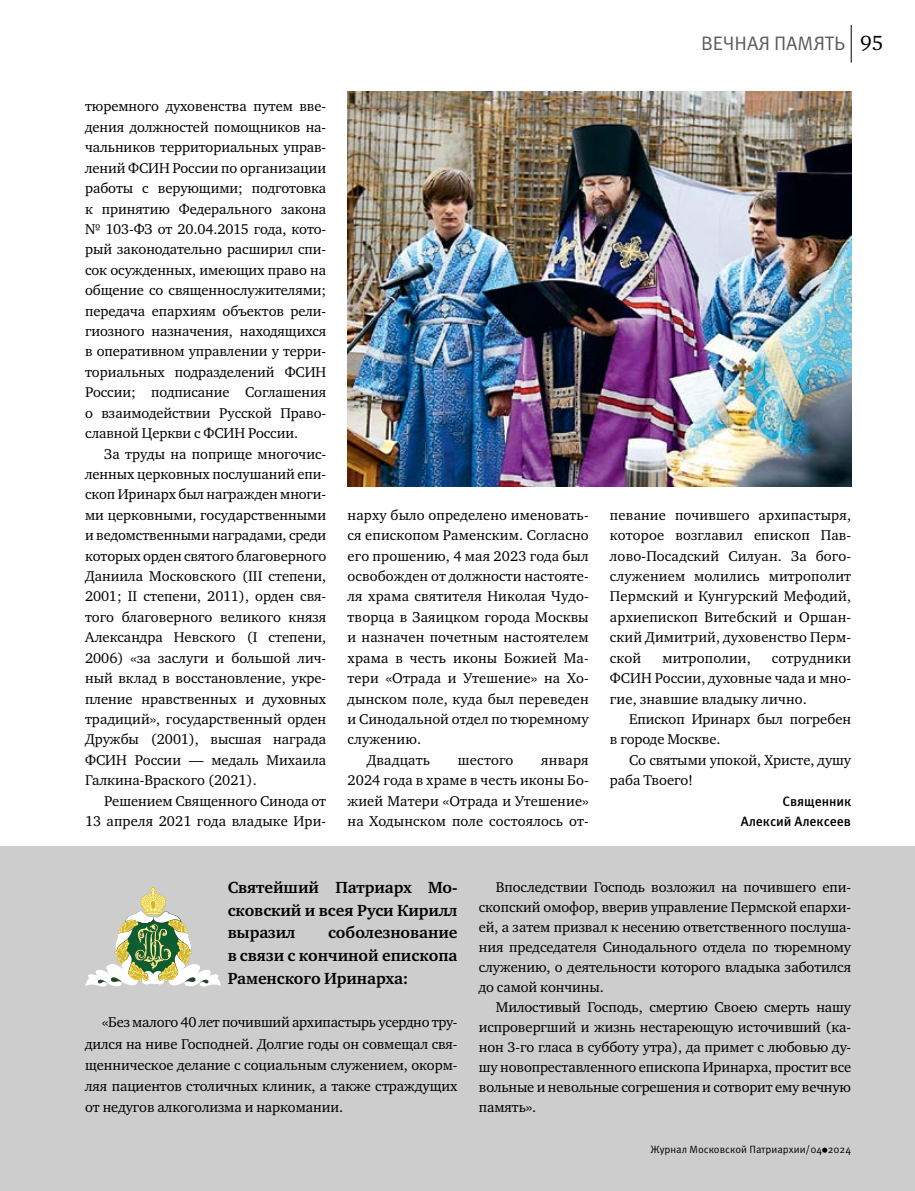
<style>
.page{position:relative;width:915px;height:1191px;background:#fff}
.page>*{position:absolute;margin:0;border:0;box-sizing:border-box;transform-origin:0 0}
.t1{font:19.5px "Meta Pro";letter-spacing:-.005em;color:#58595b}
.t2{font:700 16.5px/22.6px "Charter ITC";letter-spacing:-.005em;color:#000;text-align:justify}
.t3{font:14.55px/20.4px "Charter ITC";letter-spacing:.01em;color:#000;text-align:justify}
.t4{font:500 13.5px/20.4px "Meta Pro";letter-spacing:-.005em;color:#000;text-align:right}
.t5{font:10.5px "Meta Pro";color:#000}
.s1{font-family:"Charter ITC";font-size:21px;color:#000}
</style>
<div class="page">
<hr style="left:850px;top:25px;width:1px;height:38px;background:#000">
<img style="left:347px;top:91px;width:503px;height:396px">
<div style="left:0;top:846px;width:914px;height:345px;background:#cdcdcd"></div>
<svg style="left:85px;top:887px;width:136px;height:100px"></svg>
<h1 class="t1" style="left:701px;top:31px;width:184px">ВЕЧНАЯ ПАМЯТЬ <span class="s1">95</span></h1>
<p class="t3" style="left:85px;top:96px;width:242px">тюремного духовенства путем вве&shy;дения должностей помощников на&shy;чальников территориальных управ&shy;лений ФСИН России по организации работы с верующими; подготовка к принятию Федерального закона № 103-ФЗ от 20.04.2015 года, кото&shy;рый законодательно расширил спи&shy;сок осужденных, имеющих право на общение со священнослужителями; передача епархиям объектов рели&shy;гиозного назначения, находящихся в оперативном управлении у терри&shy;ториальных подразделений ФСИН России; подписание Соглашения о взаимодействии Русской Право&shy;славной Церкви с ФСИН России.</p>
<p class="t3" style="left:85px;top:443px;width:243px;text-indent:19px">За труды на поприще многочис&shy;ленных церковных послушаний епи&shy;скоп Иринарх был награжден многи&shy;ми церковными, государственными и ведомственными наградами, среди которых орден святого благоверного Даниила Московского (III степени, 2001; II степени, 2011), орден свя&shy;того благоверного великого князя Александра Невского (I степени, 2006) «за заслуги и большой лич&shy;ный вклад в восстановление, укре&shy;пление нравственных и духовных традиций», государственный орден Дружбы (2001), высшая награда ФСИН России — медаль Михаила Галкина-Враского (2021).</p>
<p class="t3" style="left:85px;top:790px;width:242px;text-align:right">Решением Священного Синода от<br>13 апреля 2021 года владыке Ири-</p>
<p class="t3" style="left:347px;top:504px;width:242px">нарху было определено именовать-</p>
<p class="t3" style="left:347px;top:525px;width:242px">ся епископом Раменским. Согласно</p>
<p class="t3" style="left:347px;top:545px;width:242px">его прошению, 4 мая 2023 года был</p>
<p class="t3" style="left:347px;top:566px;width:242px">освобожден от должности настояте-</p>
<p class="t3" style="left:347px;top:586px;width:242px">ля храма святителя Николая Чудо-</p>
<p class="t3" style="left:347px;top:606px;width:242px">творца в Заяицком города Москвы</p>
<p class="t3" style="left:347px;top:627px;width:242px">и назначен почетным настоятелем</p>
<p class="t3" style="left:347px;top:647px;width:242px">храма в честь иконы Божией Ма-</p>
<p class="t3" style="left:347px;top:668px;width:242px">тери «Отрада и Утешение» на Хо-</p>
<p class="t3" style="left:347px;top:688px;width:242px">дынском поле, куда был переведен</p>
<p class="t3" style="left:347px;top:709px;width:242px">и Синодальной отдел по тюремному</p>
<p class="t3" style="left:347px;top:729px;width:75px">служению.</p>
<p class="t3" style="left:366px;top:749px;width:65px">Двадцать</p>
<p class="t3" style="left:457px;top:749px;width:57px">шестого</p>
<p class="t3" style="left:347px;top:749px;width:242px;text-indent:194px">января 2024 года в храме в честь иконы Бо&shy;жией Матери «Отрада и Утешение» на Ходынском поле состоялось от-</p>
<p class="t3" style="left:609px;top:504px;width:242px">певание почившего архипастыря, которое возглавил епископ Пав&shy;лово-Посадский Силуан. За бого&shy;служением молились митрополит Пермский и Кунгурский Мефодий, архиепископ Витебский и Оршан&shy;ский Димитрий, духовенство Перм&shy;ской</p>
<p class="t3" style="left:609px;top:647px;width:242px;text-indent:162px">сотрудники ФСИН России, духовные чада и мно&shy;гие, знавшие владыку лично.</p>
<p class="t3" style="left:609px;top:709px;width:242px;text-indent:19px">Епископ Иринарх был погребен в городе Москве.</p>
<p class="t3" style="left:609px;top:749px;width:242px;text-indent:19px">Со святыми упокой, Христе, душу раба Твоего!</p>
<p class="t4" style="left:740px;top:791px;width:112px">Священник<br>Алексий Алексеев</p>
<p class="t3" style="left:662px;top:647px;width:90px">митрополии,</p>
<p class="t2" style="left:227px;top:876px;width:231px">Святейший Патриарх Мо&shy;сковский и всея Руси Кирилл выразил</p>
<p class="t2" style="left:227px;top:921px;width:231px;text-indent:100px">соболезнование в связи с кончиной епископа Раменского Иринарха:</p>
<p class="t3" style="left:85px;top:1011px;width:374px;line-height:21.1px;text-indent:17px">«Без малого 40 лет почивший архипастырь усердно тру&shy;дился на ниве Господней. Долгие годы он совмещал свя&shy;щенническое делание с социальным служением, окорм&shy;ляя пациентов столичных клиник, а также страждущих от недугов алкоголизма и наркомании.</p>
<p class="t3" style="left:478px;top:876px;width:374px;line-height:20px;text-indent:17px">Впоследствии Господь возложил на почившего епи&shy;скопский омофор, вверив управление Пермской епархи&shy;ей, а затем призвал к несению ответственного послуша&shy;ния председателя Синодального отдела по тюремному служению, о деятельности которого владыка заботился до самой кончины.</p>
<p class="t3" style="left:478px;top:996px;width:374px;line-height:20px;text-indent:17px">Милостивый Господь, смертию Своею смерть нашу испровергший и жизнь нестареющую источивший (ка&shy;нон 3-го гласа в субботу утра), да примет с любовью ду&shy;шу новопреставленного епископа Иринарха, простит все вольные и невольные согрешения и сотворит ему вечную память».</p>
<p class="t5" style="left:650px;top:1142px;width:202px">Журнал Московской Патриархии/04 2024</p>
</div>
